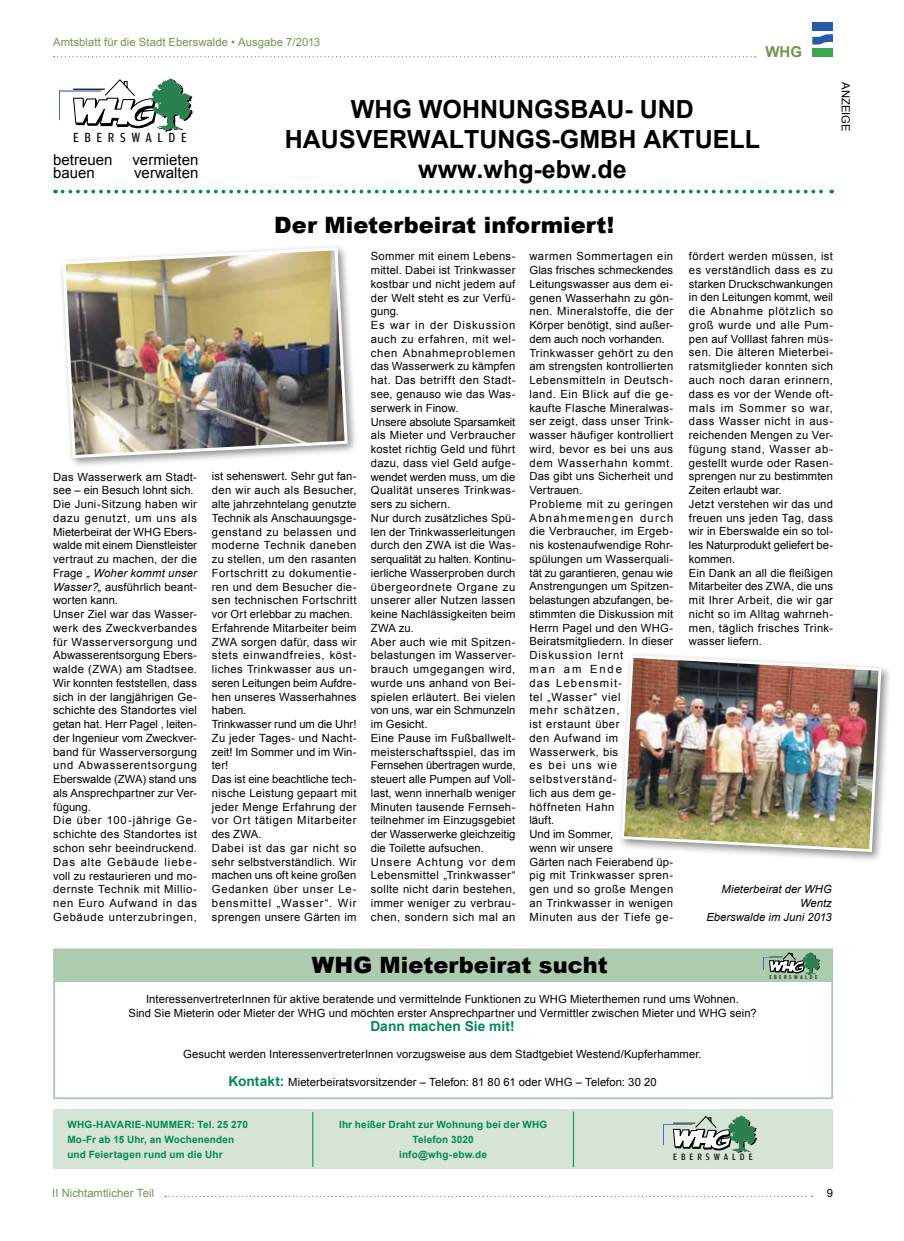
<style>
.page{position:relative;width:904px;height:1241px;background:#fff}
.page>*{position:absolute;margin:0;border:0;box-sizing:border-box;transform-origin:0 0}
.t1{font:700 25px/30px "Arial";color:#000;text-align:center}
.t2{font:900 22.5px "Arial";color:#000}
.t3{font:15px "Arial";color:#000}
.t4{font:700 15px "Arial";color:#709552}
.t5{font:14px "Amplitude Cond";letter-spacing:.405em;color:#000}
.t6{font:700 13.75px "Arial";letter-spacing:.005em;color:#008956}
.t7{font:11.25px/13.8px "Arial";letter-spacing:.02em;color:#000}
.t8{font:11.25px "Arial";letter-spacing:.005em;color:#709552}
.t9{font:italic 11.25px/13.8px "Arial";letter-spacing:.005em;color:#000;text-align:right}
.t10{font:700 10px/15px "Arial";letter-spacing:.015em;color:#008956}
.t11{font:9.75px "Amplitude Cond";letter-spacing:.405em;color:#000}
.t12{font:5.88px "Amplitude Cond";letter-spacing:.405em;color:#000}
.s1{font-style:italic}
.s2{font-weight:700;font-size:13.75px;color:#008956}
</style>
<div class="page">
<div style="left:812px;top:22px;width:21px;height:9px;background:#295ba9"></div>
<svg style="left:812px;top:34px;width:21px;height:11px"></svg>
<div style="left:812px;top:48px;width:21px;height:9px;background:#3fa650"></div>
<svg style="left:165px;top:1195px;width:647px;height:1px"></svg>
<div style="left:53px;top:1109px;width:780px;height:59px;background:#d5e4d4"></div>
<hr style="left:312px;top:1111px;width:1px;height:55px;background:#008956">
<hr style="left:573px;top:1111px;width:1px;height:55px;background:#008956">
<svg style="left:63px;top:190px;width:769px;height:3px"></svg>
<svg style="left:59px;top:79px;width:133px;height:53px"></svg>
<svg style="left:663px;top:1115px;width:93px;height:37px"></svg>
<svg style="left:54px;top:56px;width:701px;height:1px"></svg>
<div style="left:53px;top:948px;width:780px;height:150px;border:2px solid #adcbaf"></div>
<div style="left:54px;top:950px;width:779px;height:31px;background:#adcbaf"></div>
<svg style="left:763px;top:952px;width:57px;height:22px"></svg>
<div style="left:617px;top:651px;width:275px;height:211px;background:#000;opacity:.45"></div>
<img style="left:620px;top:653px;width:262px;height:200px">
<div style="left:58px;top:243px;width:301px;height:226px;background:#000;opacity:.45"></div>
<img style="left:61px;top:245px;width:288px;height:214px">
<p class="t8" style="left:53px;top:35px;width:268px">Amtsblatt für die Stadt Eberswalde • Ausgabe 7/2013</p>
<h3 class="t4" style="left:765px;top:41px;width:38px">WHG</h3>
<p class="t5" style="left:73px;top:130px;width:115px">EBERSWALDE</p>
<h3 class="t3" style="left:53px;top:149px;width:61px">betreuen</h3>
<h3 class="t3" style="left:132px;top:149px;width:67px">vermieten</h3>
<h3 class="t3" style="left:53px;top:163px;width:43px">bauen</h3>
<h3 class="t3" style="left:134px;top:163px;width:66px">verwalten</h3>
<h1 class="t1" style="left:285px;top:95px;width:476px">WHG WOHNUNGSBAU- UND<br>HAUSVERWALTUNGS-GMBH AKTUELL www.whg-ebw.de</h1>
<p class="t7" style="left:852px;top:82px;width:51px;rotate:90deg">ANZEIGE</p>
<h2 class="t2" style="left:274px;top:208px;width:341px">Der Mieterbeirat informiert!</h2>
<p class="t7" style="left:53px;top:470px;width:145px">Das Wasserwerk am Stadt&shy;see – ein Besuch lohnt sich.<br>Die Juni-Sitzung haben wir dazu genutzt, um uns als<br>Mieterbeirat der WHG Ebers&shy;walde mit einem Dienstleister vertraut zu machen, der die<br>Frage <span class="s1">„ Woher kommt unser<br>Wasser?„</span> ausführlich beant&shy;worten kann.<br>Unser Ziel war das Wasser&shy;werk des Zweckverbandes für Wasserversorgung und<br>Abwasserentsorgung Ebers&shy;walde (ZWA) am Stadtsee.<br>Wir konnten feststellen, dass sich in der langjährigen Ge&shy;schichte des Standortes viel getan hat. Herr Pagel , leiten&shy;der Ingenieur vom Zweckver&shy;band für Wasserversorgung und Abwasserentsorgung<br>Eberswalde (ZWA) stand uns als Ansprechpartner zur Ver&shy;fügung.<br>Die über 100-jährige Ge&shy;schichte des Standortes ist schon sehr beeindruckend.<br>Das alte Gebäude liebe&shy;voll zu restaurieren und mo&shy;dernste Technik mit Millio&shy;nen Euro Aufwand in das<br>Gebäude unterzubringen,</p>
<p class="t7" style="left:212px;top:469px;width:146px">ist sehenswert. Sehr gut fan&shy;den wir auch als Besucher, alte jahrzehntelang genutzte<br>Technik als Anschauungsge&shy;genstand zu belassen und moderne Technik daneben zu stellen, um den rasanten<br>Fortschritt zu dokumentie&shy;ren und dem Besucher die&shy;sen technischen Fortschritt vor Ort erlebbar zu machen.<br>Erfahrende Mitarbeiter beim<br>ZWA sorgen dafür, dass wir stets einwandfreies, köst&shy;liches Trinkwasser aus un&shy;seren Leitungen beim Aufdre&shy;hen unseres Wasserhahnes haben.<br>Trinkwasser rund um die Uhr!<br>Zu jeder Tages- und N acht&shy;zeit! Im Sommer und im Win&shy;ter!<br>Das ist eine beachtliche tech&shy;nische Leistung gepaart mit jeder Menge Erfahrung der vor Ort tätigen Mitarbeiter des ZWA.<br>Dabei ist das gar nicht so sehr selbstverständlich. Wir machen uns oft keine großen<br>Gedanken über unser Le&shy;bensmittel „Wasser“. Wir sprengen unsere Gärten im</p>
<p class="t7" style="left:371px;top:250px;width:146px">Sommer mit einem Lebens&shy;mittel. Dabei ist Trinkwasser kostbar und nicht jedem auf der Welt steht es zur Verfü&shy;gung.<br>Es war in der Diskussion auch zu erfahren, mit wel&shy;chen Abnahmeproblemen das Wasserwerk zu kämpfen hat. Das betrifft den Stadt&shy;see, genauso wie das Was&shy;serwerk in Finow.<br>Unsere absolute Sparsamkeit als Mieter und Verbraucher kostet richtig Geld und führt dazu, dass viel Geld aufge&shy;wendet werden muss, um die<br>Qualität unseres Trinkwas&shy;sers zu sichern.<br>N ur durch zusätzliches Spü&shy;len der Trinkwasserleitungen durch den ZWA ist die Was&shy;serqualität zu halten. Kontinu&shy;ierliche Wasserproben durch übergeordnete Organe zu unserer aller N utzen lassen keine Nachlässigkeiten beim<br>ZWA zu.<br>Aber auch wie mit Spitzen&shy;belastungen im Wasserver&shy;brauch umgegangen wird, wurde uns anhand von Bei&shy;spielen erläutert. Bei vielen von uns, war ein Schmunzeln im Gesicht.<br>Eine Pause im Fußballwelt&shy;meisterschaftsspiel, das im<br>Fernsehen übertragen wurde, steuert alle Pumpen auf Voll&shy;last, wenn innerhalb weniger<br>Minuten tausende Fernseh&shy;teilnehmer im Einzugsgebiet der Wasserwerke gleichzeitig die Toilette aufsuchen.<br>Unsere Achtung vor dem<br>Lebensmittel „Trinkwasser“ sollte nicht darin bestehen, immer weniger zu verbrau&shy;chen, sondern sich mal an</p>
<p class="t7" style="left:529px;top:249px;width:145px">warmen Sommertagen ein<br>Glas frisches schmeckendes<br>Leitungswasser aus dem ei&shy;genen Wasserhahn zu gön&shy;nen. Mineralstoffe, die der<br>Körper benötigt, sind außer&shy;dem auch noch vorhanden.<br>Trinkwasser gehört zu den am strengsten kontrollierten<br>Lebensmitteln in Deutsch&shy;land. Ein Blick auf die ge&shy;kaufte Flasche Mineralwas&shy;ser zeigt, dass unser Trink&shy;wasser häufiger kontrolliert wird, bevor es bei uns aus dem Wasserhahn kommt.<br>Das gibt uns Sicherheit und<br>Vertrauen.<br>Probleme mit zu geringen<br>Abnahmemengen durch die Verbraucher, im Ergeb&shy;nis kostenaufwendige Rohr&shy;spülungen um Wasserquali&shy;tät zu garantieren, genau wie<br>Anstrengungen um Spitzen&shy;belastungen abzufangen, be&shy;stimmten die Diskussion mit<br>Herrn Pagel und den WHG-<br>Beiratsmitgliedern. In dieser<br>Diskussion lernt<br>man am Ende<br>das Lebensmit-<br>tel „Wasser“ viel<br>mehr schätzen,<br>ist erstaunt über<br>den Aufwand im<br>Wasserwerk, bis<br>es bei uns wie selbstverständ-<br>lich aus dem ge-<br>höffneten Hahn<br>läuft.<br>Und im Sommer,<br>wenn wir unsere<br>Gärten nach Feierabend üp&shy;pig mit Trinkwasser spren&shy;gen und so große Mengen an Trinkwasser in wenigen<br>Minuten aus der Tiefe ge-</p>
<p class="t7" style="left:689px;top:249px;width:146px">fördert werden müssen, ist es verständlich dass es zu starken Druckschwankungen in den Leitungen kommt, weil die Abnahme plötzlich so groß wurde und alle Pum&shy;pen auf Volllast fahren müs&shy;sen. Die älteren Mieterbei&shy;ratsmitglieder konnten sich auch noch daran erinnern, dass es vor der Wende oft&shy;mals im Sommer so war, dass Wasser nicht in aus&shy;reichenden Mengen zu Ver&shy;fügung stand, Wasser ab&shy;gestellt wurde oder Rasen&shy;sprengen nur zu bestimmten<br>Zeiten erlaubt war.<br>Jetzt verstehen wir das und freuen uns jeden Tag, dass wir in Eberswalde ein so tol&shy;les Naturprodukt geliefert be&shy;kommen.<br>Ein Dank an all die fleißigen<br>Mitarbeiter des ZWA, die uns mit Ihrer Arbeit, die wir gar nicht so im Alltag wahrneh&shy;men, täglich frisches Trink&shy;wasser liefern.</p>
<p class="t9" style="left:706px;top:882px;width:127px">Mieterbeirat der WHG<br>Wentz<br>Eberswalde im Juni 2013</p>
<h2 class="t2" style="left:312px;top:948px;width:297px">WHG Mieterbeirat sucht</h2>
<p class="t7" style="left:128px;top:992px;width:629px;text-align:center">InteressenvertreterInnen für aktive beratende und vermittelnde Funktionen zu WHG Mieterthemen rund ums Wohnen.<br>Sind Sie Mieterin oder Mieter der WHG und möchten erster Ansprechpartner und Vermittler zwischen Mieter und WHG sein?</p>
<p class="t6" style="left:370px;top:1016px;width:146px">Dann machen Sie mit!</p>
<p class="t7" style="left:183px;top:1047px;width:520px">Gesucht werden InteressenvertreterInnen vorzugsweise aus dem Stadtgebiet Westend/Kupferhammer.</p>
<p class="t7" style="left:228px;top:1075px;width:430px"><span class="s2">Kontakt:</span> Mieterbeiratsvorsitzender – Telefon: 81 80 61 oder WHG – Telefon: 30 20</p>
<p class="t12" style="left:769px;top:974px;width:50px">EBERSWALDE</p>
<p class="t10" style="left:67px;top:1117px;width:182px">WHG-HAVARIE-NUMMER: Tel. 25 270<br>Mo-Fr ab 15 Uhr, an Wochenenden und Feiertagen rund um die Uhr</p>
<p class="t10" style="left:339px;top:1117px;width:210px;text-align:center">Ihr heißer Draht zur Wohnung bei der WHG<br>Telefon 3020<br>info@whg-ebw.de</p>
<p class="t8" style="left:52px;top:1185px;width:103px">II Nichtamtlicher Teil</p>
<p class="t11" style="left:673px;top:1151px;width:81px">EBERSWALDE</p>
<p class="t7" style="left:826px;top:1186px;width:8px">9</p>
</div>
